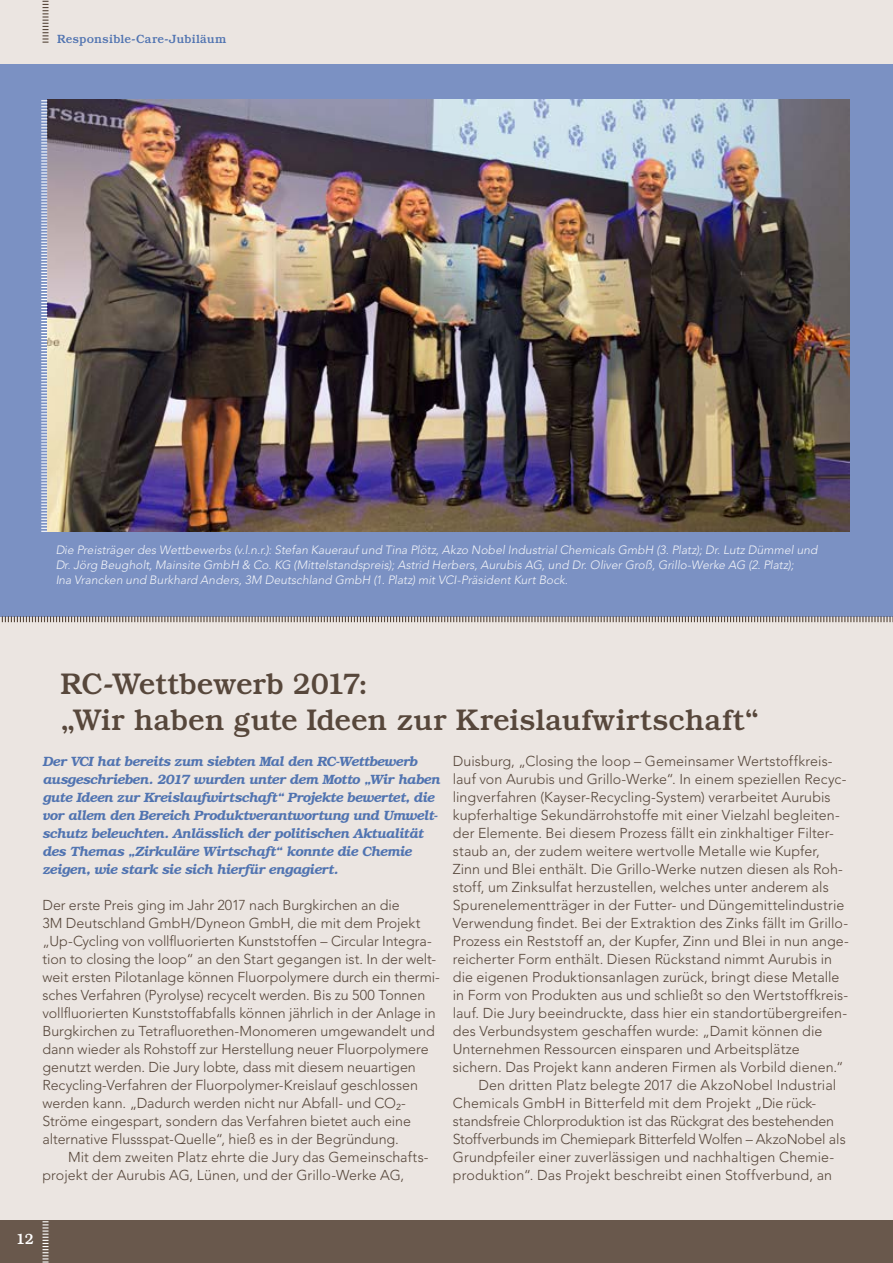
<style>
.page{position:relative;width:893px;height:1263px;background:#ebe5e1}
.page>*{position:absolute;margin:0;border:0;box-sizing:border-box;transform-origin:0 0}
.t1{font:500 30px/36px "Bookman Std";letter-spacing:-.005em;color:#57473b}
.t2{font:500 15px "Bookman Std";color:#fff}
.t3{font:300 14.25px/18px "Avenir LT Std";color:#57473b}
.t4{font:italic 600 13.5px/18px "Bookman Std";letter-spacing:-.03em;color:#5174b1}
.t5{font:italic 300 12px/15px "Avenir LT Std";letter-spacing:.005em;color:#fff}
.t6{font:500 12px "Bookman Std";letter-spacing:.005em;color:#5174b1}
</style>
<div class="page">
<svg style="left:43px;top:0;width:6px;height:43px"></svg>
<div style="left:0;top:1220px;width:893px;height:43px;background:#69584c"></div>
<svg style="left:43px;top:1221px;width:6px;height:42px"></svg>
<div style="left:0;top:64px;width:893px;height:552px;background:#7b91c3"></div>
<svg style="left:0;top:616px;width:893px;height:7px"></svg>
<img style="left:47px;top:100px;width:802px;height:432px">
<svg style="left:41px;top:100px;width:6px;height:432px"></svg>
<p class="t6" style="left:57px;top:32px;width:171px">Responsible-Care-Jubiläum</p>
<p class="t5" style="left:55px;top:542px;width:764px">Die Preisträger des Wettbewerbs (v.l.n.r.): Stefan Kauerauf und Tina Plötz, Akzo Nobel Industrial Chemicals GmbH (3. Platz); Dr. Lutz Dümmel und<br>Dr. Jörg Beugholt, Mainsite GmbH &amp; Co. KG (Mittelstandspreis); Astrid Herbers, Aurubis AG, und Dr. Oliver Groß, Grillo-Werke AG (2. Platz);<br>Ina Vrancken und Burkhard Anders, 3M Deutschland GmbH (1. Platz) mit VCI-Präsident Kurt Bock.</p>
<h1 class="t1" style="left:61px;top:665px;width:700px">RC-Wettbewerb 2017:<br>„Wir haben gute Ideen zur Kreislaufwirtschaft“</h1>
<p class="t4" style="left:43px;top:752px;width:399px">Der VCI hat bereits zum siebten Mal den RC-Wettbewerb ausgeschrieben. 2017 wurden unter dem Motto „Wir haben gute Ideen zur Kreislaufwirtschaft“ Projekte bewertet, die vor allem den Bereich Produktverantwortung und Umwelt&shy;schutz beleuchten. Anlässlich der politischen Aktualität des Themas „Zirkuläre Wirtschaft“ konnte die Chemie zeigen, wie stark sie sich hierfür engagiert.</p>
<p class="t3" style="left:43px;top:896px;width:399px">Der erste Preis ging im Jahr 2017 nach Burgkirchen an die<br>3M Deutschland GmbH/Dyneon GmbH, die mit dem Projekt „Up-Cycling von vollfluorierten Kunststoffen – Circular Integra&shy;tion to closing the loop“ an den Start gegangen ist. In der welt&shy;weit ersten Pilotanlage können Fluorpolymere durch ein thermi&shy;sches Verfahren (Pyrolyse) recycelt werden. Bis zu 500 Tonnen vollfluorierten Kunststoffabfalls können jährlich in der Anlage in Burgkirchen zu Tetrafluorethen-Monomeren umgewandelt und dann wieder als Rohstoff zur Herstellung neuer Fluorpolymere genutzt werden. Die Jury lobte, dass mit diesem neuartigen Recycling-Verfahren der Fluorpolymer-Kreislauf geschlossen werden kann. „Dadurch werden nicht nur Abfall- und CO2- Ströme eingespart, sondern das Verfahren bietet auch eine alternative Flussspat-Quelle“, hieß es in der Begründung.</p>
<p class="t3" style="left:43px;top:1148px;width:388px;text-indent:26px">Mit dem zweiten Platz ehrte die Jury das Gemeinschafts&shy;projekt der Aurubis AG, Lünen, und der Grillo-Werke AG,</p>
<p class="t3" style="left:453px;top:752px;width:381px">Duisburg, „Closing the loop – Gemeinsamer Wertstoffkreis-</p>
<p class="t3" style="left:453px;top:770px;width:395px">lauf von Aurubis und Grillo-Werke“. In einem speziellen Recyc-</p>
<p class="t3" style="left:453px;top:788px;width:379px">lingverfahren (Kayser-Recycling-System) verarbeitet Aurubis</p>
<p class="t3" style="left:453px;top:806px;width:388px">kupferhaltige Sekundärrohstoffe mit einer Vielzahl begleiten-</p>
<p class="t3" style="left:453px;top:824px;width:382px">der Elemente. Bei diesem Prozess fällt ein zinkhaltiger Filter-</p>
<p class="t3" style="left:453px;top:842px;width:369px">staub an, der zudem weitere wertvolle Metalle wie Kupfer,</p>
<p class="t3" style="left:453px;top:860px;width:392px">Zinn und Blei enthält. Die Grillo-Werke nutzen diesen als Roh-</p>
<p class="t3" style="left:453px;top:878px;width:377px">stoff, um Zinksulfat herzustellen, welches unter anderem als</p>
<p class="t3" style="left:453px;top:896px;width:393px">Spurenelementträger in der Futter- und Düngemittelindustrie</p>
<p class="t3" style="left:453px;top:914px;width:397px">Verwendung findet. Bei der Extraktion des Zinks fällt im Grillo-</p>
<p class="t3" style="left:453px;top:932px;width:398px">Prozess ein Reststoff an, der Kupfer, Zinn und Blei in nun ange-</p>
<p class="t3" style="left:453px;top:950px;width:381px">reicherter Form enthält. Diesen Rückstand nimmt Aurubis in</p>
<p class="t3" style="left:453px;top:968px;width:388px">die eigenen Produktionsanlagen zurück, bringt diese Metalle</p>
<p class="t3" style="left:453px;top:986px;width:397px">in Form von Produkten aus und schließt so den Wertstoffkreis-</p>
<p class="t3" style="left:453px;top:1004px;width:396px">lauf. Die Jury beeindruckte, dass hier ein standortübergreifen-</p>
<p class="t3" style="left:453px;top:1022px;width:371px">des Verbundsystem geschaffen wurde: „Damit können die</p>
<p class="t3" style="left:453px;top:1040px;width:348px">Unternehmen Ressourcen einsparen und Arbeitsplätze</p>
<p class="t3" style="left:453px;top:1058px;width:392px">sichern. Das Projekt kann anderen Firmen als Vorbild dienen.“</p>
<p class="t3" style="left:478px;top:1076px;width:359px">Den dritten Platz belegte 2017 die AkzoNobel Industrial</p>
<p class="t3" style="left:453px;top:1094px;width:365px">Chemicals GmbH in Bitterfeld mit dem Projekt „Die rück-</p>
<p class="t3" style="left:453px;top:1112px;width:383px">standsfreie Chlorproduktion ist das Rückgrat des bestehenden</p>
<p class="t3" style="left:453px;top:1130px;width:394px">Stoffverbunds im Chemiepark Bitterfeld Wolfen – AkzoNobel als</p>
<p class="t3" style="left:453px;top:1148px;width:383px">Grundpfeiler einer zuverlässigen und nachhaltigen Chemie-</p>
<p class="t3" style="left:453px;top:1166px;width:381px">produktion“. Das Projekt beschreibt einen Stoffverbund, an</p>
<p class="t2" style="left:16px;top:1230px;width:19px">12</p>
</div>
